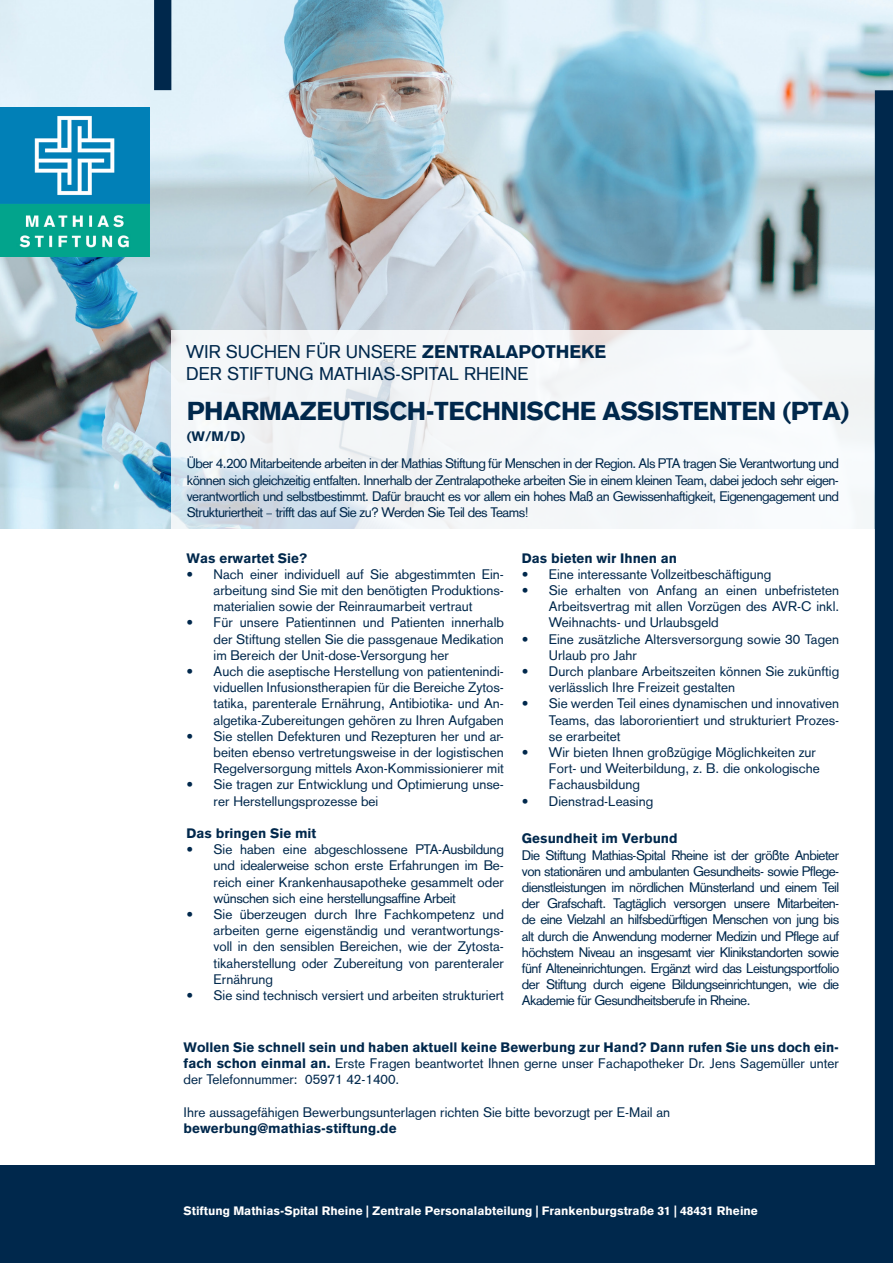
<style>
.page{position:relative;width:893px;height:1263px;background:#fff}
.page>*{position:absolute;margin:0;border:0;box-sizing:border-box;transform-origin:0 0}
.t1{font:900 25.5px "Akzidenz Grotesk";letter-spacing:-.02em;color:#00284c}
.t2{font:18px "Akzidenz Grotesk";color:#00284c}
.t3{font:13.5px/16.2px "Akzidenz Grotesk";color:#00284c;text-align:justify}
.t4{font:900 13.5px "Akzidenz Grotesk";color:#00284c}
.t5{font:900 12px "Akzidenz Grotesk";color:#fff}
.s1{font-weight:900}
.s2{font-family:"Minion Pro"}
</style>
<div class="page">
<img style="left:0;top:0;width:893px;height:529px">
<img style="left:0;top:107px;width:149px;height:149px">
<div style="left:154px;top:0;width:17px;height:90px;background:#00284c"></div>
<div style="left:875px;top:90px;width:18px;height:1075px;background:#00284c"></div>
<svg style="left:171px;top:331px;width:703px;height:198px;fill:#f4f7f9"></svg>
<div style="left:0;top:1165px;width:893px;height:98px;background:#00284c"></div>
<p class="t2" style="left:186px;top:341px;width:421px">WIR SUCHEN FÜR UNSERE <span class="s1">ZENTRALAPOTHEKE</span></p>
<p class="t2" style="left:186px;top:363px;width:344px">DER STIFTUNG MATHIAS-SPITAL RHEINE</p>
<p class="t1" style="left:187px;top:391px;width:664px">PHARMAZEUTISCH-TECHNISCHE ASSISTENTEN (PTA)</p>
<p class="t4" style="left:187px;top:426px;width:60px">(W/M/D)</p>
<p class="t3" style="left:187px;top:456px;width:654px">Über 4.200 Mitarbeitende arbeiten in der Mathias Stiftung für Menschen in der Region. Als PTA tragen Sie Verantwortung und können sich gleichzeitig entfalten. Innerhalb der Zentralapotheke arbeiten Sie in einem kleinen Team, dabei jedoch sehr eigen&shy;verantwortlich und selbstbestimmt. Dafür braucht es vor allem ein hohes Maß an Gewissenhaftigkeit, Eigenengagement und Strukturiertheit <span class="s2">–</span> trifft das auf Sie zu? Werden Sie Teil des Teams!</p>
<p class="t4" style="left:187px;top:547px;width:122px">Was erwartet Sie?</p>
<p class="t3" style="left:214px;top:566px;width:292px;text-indent:-27px">• Nach einer individuell auf Sie abgestimmten Ein&shy;arbeitung sind Sie mit den benötigten Produktions&shy;materialien sowie der Reinraumarbeit vertraut</p>
<p class="t3" style="left:214px;top:614px;width:292px;text-indent:-27px">• Für unsere Patientinnen und Patienten innerhalb der Stiftung stellen Sie die passgenaue Medikation im Bereich der Unit-dose-Versorgung her</p>
<p class="t3" style="left:214px;top:663px;width:292px;text-indent:-27px">• Auch die aseptische Herstellung von patientenindi&shy;viduellen Infusionstherapien für die Bereiche Zytos&shy;tatika, parenterale Ernährung, Antibiotika- und An&shy;algetika-Zubereitungen gehören zu Ihren Aufgaben</p>
<p class="t3" style="left:214px;top:728px;width:292px;text-indent:-27px">• Sie stellen Defekturen und Rezepturen her und ar&shy;beiten ebenso vertretungsweise in der logistischen Regelversorgung mittels Axon-Kommissionierer mit</p>
<p class="t3" style="left:214px;top:776px;width:292px;text-indent:-27px">• Sie tragen zur Entwicklung und Optimierung unse&shy;rer Herstellungsprozesse bei</p>
<p class="t4" style="left:187px;top:823px;width:131px">Das bringen Sie mit</p>
<p class="t3" style="left:214px;top:841px;width:292px;text-indent:-27px">• Sie haben eine abgeschlossene PTA-Ausbildung und idealerweise schon erste Erfahrungen im Be&shy;reich einer Krankenhausapotheke gesammelt oder wünschen sich eine herstellungsaffine Arbeit</p>
<p class="t3" style="left:214px;top:906px;width:292px;text-indent:-27px">• Sie überzeugen durch Ihre Fachkompetenz und arbeiten gerne eigenständig und verantwortungs&shy;voll in den sensiblen Bereichen, wie der Zytosta&shy;tikaherstellung oder Zubereitung von parenteraler Ernährung</p>
<p class="t3" style="left:187px;top:987px;width:319px">• Sie sind technisch versiert und arbeiten strukturiert</p>
<p class="t4" style="left:522px;top:547px;width:157px">Das bieten wir Ihnen an</p>
<p class="t3" style="left:522px;top:566px;width:251px">• Eine interessante Vollzeitbeschäftigung</p>
<p class="t3" style="left:549px;top:582px;width:292px;text-indent:-27px">• Sie erhalten von Anfang an einen unbefristeten Arbeitsvertrag mit allen Vorzügen des AVR-C inkl.<br>Weihnachts- und Urlaubsgeld</p>
<p class="t3" style="left:549px;top:631px;width:292px;text-indent:-27px">• Eine zusätzliche Altersversorgung sowie 30 Tagen<br>Urlaub pro Jahr</p>
<p class="t3" style="left:549px;top:663px;width:292px;text-indent:-27px">• Durch planbare Arbeitszeiten können Sie zukünftig verlässlich Ihre Freizeit gestalten</p>
<p class="t3" style="left:549px;top:695px;width:292px;text-indent:-27px">• Sie werden Teil eines dynamischen und innovativen Teams, das labororientiert und strukturiert Prozes&shy;se erarbeitet</p>
<p class="t3" style="left:549px;top:744px;width:272px;text-align:left;text-indent:-27px">• Wir bieten Ihnen großzügige Möglichkeiten zur<br>Fort- und Weiterbildung, z. B. die onkologische<br>Fachausbildung</p>
<p class="t3" style="left:522px;top:793px;width:133px">• Dienstrad-Leasing</p>
<p class="t4" style="left:522px;top:828px;width:157px">Gesundheit im Verbund</p>
<p class="t3" style="left:522px;top:847px;width:319px">Die Stiftung Mathias-Spital Rheine ist der größte Anbieter von stationären und ambulanten Gesundheits- sowie Pflege&shy;dienstleistungen im nördlichen Münsterland und einem Teil der Grafschaft. Tagtäglich versorgen unsere Mitarbeiten&shy;de eine Vielzahl an hilfsbedürftigen Menschen von jung bis alt durch die Anwendung moderner Medizin und Pflege auf höchstem Niveau an insgesamt vier Klinikstandorten sowie fünf Alteneinrichtungen. Ergänzt wird das Leistungsportfolio der Stiftung durch eigene Bildungseinrichtungen, wie die Akademie für Gesundheitsberufe in Rheine.</p>
<p class="t3" style="left:184px;top:1039px;width:657px"><span class="s1">Wollen Sie schnell sein und haben aktuell keine Bewerbung zur Hand? Dann rufen Sie uns doch ein&shy;fach schon einmal an.</span> Erste Fragen beantwortet Ihnen gerne unser Fachapotheker Dr. Jens Sagemüller unter der Telefonnummer: 05971 42-1400.</p>
<p class="t3" style="left:184px;top:1104px;width:488px">Ihre aussagefähigen Bewerbungsunterlagen richten Sie bitte bevorzugt per E-Mail an</p>
<p class="t4" style="left:184px;top:1117px;width:215px">bewerbung@mathias-stiftung.de</p>
<p class="t5" style="left:184px;top:1201px;width:576px">Stiftung Mathias-Spital Rheine | Zentrale Personalabteilung | Frankenburgstraße 31 | 48431 Rheine</p>
</div>
